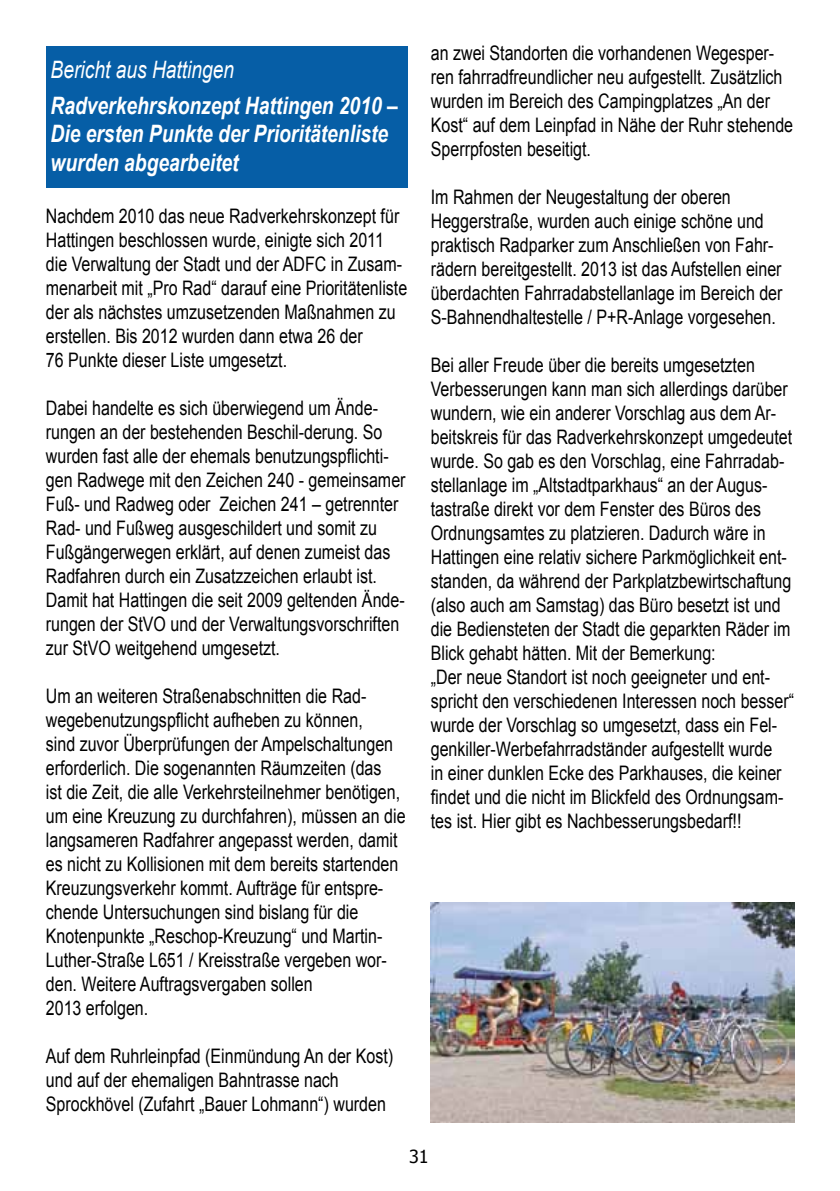
<style>
.page{position:relative;width:840px;height:1191px;background:#fff}
.page>*{position:absolute;margin:0;border:0;box-sizing:border-box;transform-origin:0 0}
.t1{font:italic 700 24px/28.8px "Arial";color:#fff;scale:.8 1}
.t2{font:italic 24px "Arial";color:#fff;scale:.8 1}
.t3{font:20px/24px "Arial";color:#000;scale:.8 1}
.t4{font:18px "Tahoma";color:#000}
</style>
<div class="page">
<div style="left:46px;top:46px;width:361px;height:142px;background:#065ea6"></div>
<img style="left:430px;top:903px;width:363px;height:219px">
<p class="t2" style="left:51px;top:56px;width:231px">Bericht aus Hattingen</p>
<p class="t1" style="left:51px;top:91px;width:435px">Radverkehrskonzept Hattingen 2010 –<br>Die ersten Punkte der Prioritätenliste wurden abgearbeitet</p>
<p class="t3" style="left:46px;top:204px;width:453px">Nachdem 2010 das neue Radverkehrskonzept für Hattingen beschlossen wurde, einigte sich 2011 die Verwaltung der Stadt und der ADFC in Zusam&shy;menarbeit mit „Pro Rad“ darauf eine Prioritätenliste der als nächstes umzusetzenden Maßnahmen zu erstellen. Bis 2012 wurden dann etwa 26 der<br>76 Punkte dieser Liste umgesetzt.</p>
<p class="t3" style="left:46px;top:396px;width:451px">Dabei handelte es sich überwiegend um Ände&shy;rungen an der bestehenden Beschil-derung. So wurden fast alle der ehemals benutzungspflichti&shy;gen Radwege mit den Zeichen 240 - gemeinsamer Fuß- und Radweg oder Zeichen 241 – getrennter Rad- und Fußweg ausgeschildert und somit zu Fußgängerwegen erklärt, auf denen zumeist das Radfahren durch ein Zusatzzeichen erlaubt ist.<br>Damit hat Hattingen die seit 2009 geltenden Ände&shy;rungen der StVO und der Verwaltungsvorschriften zur StVO weitgehend umgesetzt.</p>
<p class="t3" style="left:46px;top:684px;width:451px">Um an weiteren Straßenabschnitten die Rad&shy;wegebenutzungspflicht aufheben zu können,<br>sind zuvor Überprüfungen der Ampelschaltungen erforderlich. Die sogenannten Räumzeiten (das<br>ist die Zeit, die alle Verkehrsteilnehmer benötigen, um eine Kreuzung zu durchfahren), müssen an die langsameren Radfahrer angepasst werden, damit es nicht zu Kollisionen mit dem bereits startenden Kreuzungsverkehr kommt. Aufträge für entspre&shy;chende Untersuchungen sind bislang für die Knotenpunkte „Reschop-Kreuzung“ und Martin-Luther-Straße L651 / Kreisstraße vergeben wor&shy;den. Weitere Auftragsvergaben sollen<br>2013 erfolgen.</p>
<p class="t3" style="left:46px;top:1044px;width:435px">Auf dem Ruhrleinpfad (Einmündung An der Kost) und auf der ehemaligen Bahntrasse nach<br>Sprockhövel (Zufahrt „Bauer Lohmann“) wurden</p>
<p class="t3" style="left:430px;top:41px;width:454px">an zwei Standorten die vorhandenen Wegesper&shy;ren fahrradfreundlicher neu aufgestellt. Zusätzlich wurden im Bereich des Campingplatzes „An der Kost“ auf dem Leinpfad in Nähe der Ruhr stehende Sperrpfosten beseitigt.</p>
<p class="t3" style="left:430px;top:185px;width:441px">Im Rahmen der Neugestaltung der oberen Heggerstraße, wurden auch einige schöne und praktisch Radparker zum Anschließen von Fahr&shy;rädern bereitgestellt. 2013 ist das Aufstellen einer überdachten Fahrradabstellanlage im Bereich der S-Bahnendhaltestelle / P+R-Anlage vorgesehen.</p>
<p class="t3" style="left:430px;top:353px;width:455px">Bei aller Freude über die bereits umgesetzten Verbesserungen kann man sich allerdings darüber wundern, wie ein anderer Vorschlag aus dem Ar&shy;beitskreis für das Radverkehrskonzept umgedeutet wurde. So gab es den Vorschlag, eine Fahrradab&shy;stellanlage im „Altstadtparkhaus“ an der Augus&shy;tastraße direkt vor dem Fenster des Büros des Ordnungsamtes zu platzieren. Dadurch wäre in Hattingen eine relativ sichere Parkmöglichkeit ent&shy;standen, da während der Parkplatzbewirtschaftung (also auch am Samstag) das Büro besetzt ist und die Bediensteten der Stadt die geparkten Räder im Blick gehabt hätten. Mit der Bemerkung:<br>„Der neue Standort ist noch geeigneter und ent&shy;spricht den verschiedenen Interessen noch besser“ wurde der Vorschlag so umgesetzt, dass ein Fel&shy;genkiller-Werbefahrradständer aufgestellt wurde<br>in einer dunklen Ecke des Parkhauses, die keiner findet und die nicht im Blickfeld des Ordnungsam&shy;tes ist. Hier gibt es Nachbesserungsbedarf!!</p>
<p class="t4" style="left:409px;top:1144px;width:21px">31</p>
</div>
